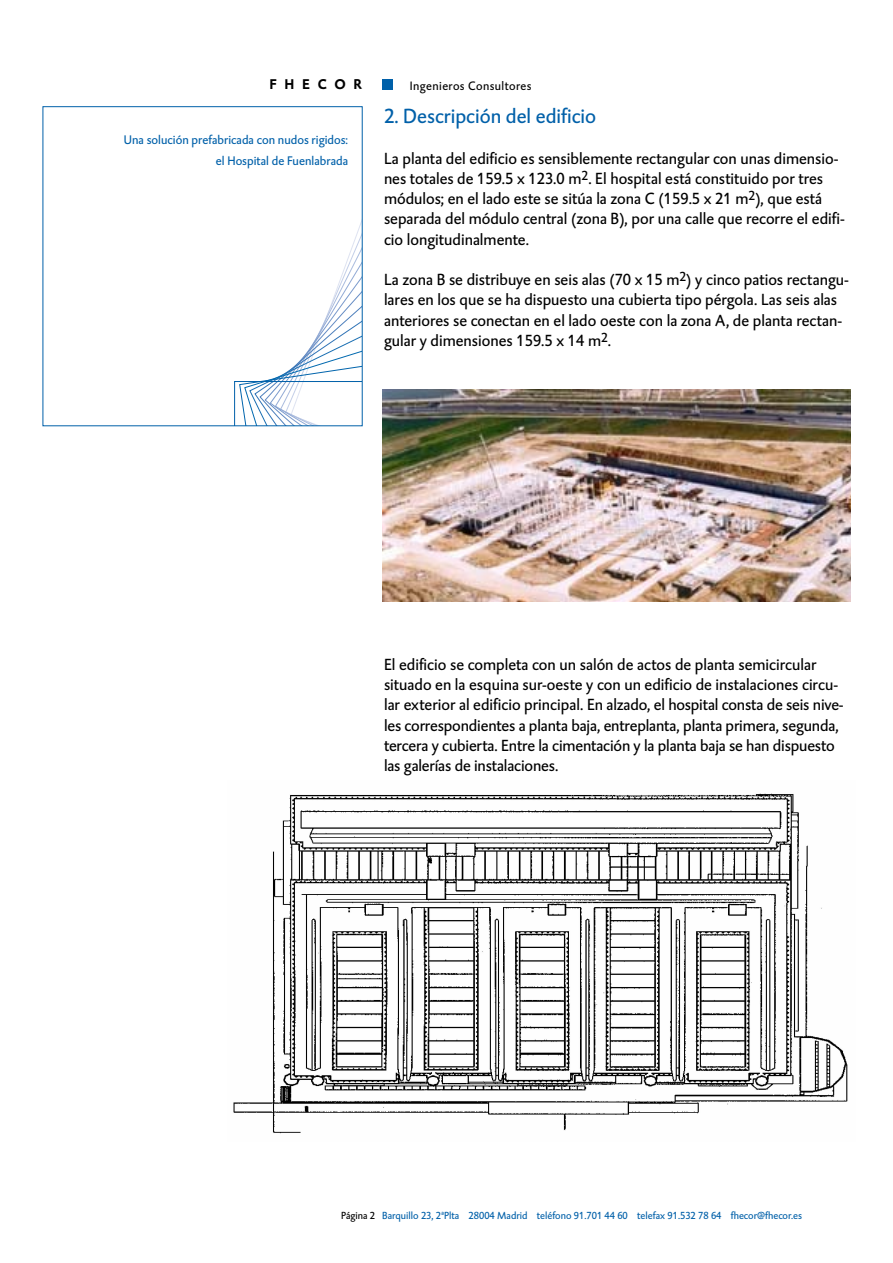
<style>
.page{position:relative;width:893px;height:1263px;background:#fff}
.page>*{position:absolute;margin:0;border:0;box-sizing:border-box;transform-origin:0 0}
.t1{font:21px "DTL Caspari T";color:#0060a9}
.t2{font:16.5px/20.2px "DTL Caspari T";color:#000}
.t3{font:700 14.4px "DTL Caspari T";letter-spacing:.54em;color:#000}
.t4{font:12.75px/21px "DTL Caspari T";color:#0060a9;text-align:right}
.t5{font:12.45px "DTL Caspari T";letter-spacing:.03em;color:#000}
.t6{font:10.5px "DTL Caspari T";color:#0060a9}
.s1{color:#000}
</style>
<div class="page">
<img style="left:382px;top:389px;width:468px;height:212px">
<svg style="left:234px;top:225px;width:126px;height:199px"></svg>
<div style="left:382px;top:79px;width:11px;height:10px;background:#0060a9"></div>
<img style="left:233px;top:793px;width:615px;height:341px">
<p class="t3" style="left:269px;top:79px;width:94px">FHECOR</p>
<p class="t5" style="left:410px;top:81px;width:123px">Ingenieros Consultores</p>
<p class="t4" style="left:124px;top:131px;width:226px">Una solución prefabricada con nudos rigidos: el Hospital de Fuenlabrada</p>
<p class="t1" style="left:384px;top:108px;width:214px">2. Descripción del edificio</p>
<p class="t2" style="left:384px;top:150px;width:462px">La planta del edificio es sensiblemente rectangular con unas dimensio&shy;nes totales de 159.5 x 123.0 m<sup>2</sup>. El hospital está constituido por tres módulos; en el lado este se sitúa la zona C (159.5 x 21 m<sup>2</sup>), que está separada del módulo central (zona B), por una calle que recorre el edifi&shy;cio longitudinalmente.</p>
<p class="t2" style="left:384px;top:271px;width:466px">La zona B se distribuye en seis alas (70 x 15 m<sup>2</sup>) y cinco patios rectangu&shy;lares en los que se ha dispuesto una cubierta tipo pérgola. Las seis alas anteriores se conectan en el lado oeste con la zona A, de planta rectan&shy;gular y dimensiones 159.5 x 14 m<sup>2</sup>.</p>
<p class="t2" style="left:384px;top:656px;width:461px">El edificio se completa con un salón de actos de planta semicircular situado en la esquina sur-oeste y con un edificio de instalaciones circu&shy;lar exterior al edificio principal. En alzado, el hospital consta de seis nive&shy;les correspondientes a planta baja, entreplanta, planta primera, segunda, tercera y cubierta. Entre la cimentación y la planta baja se han dispuesto las galerías de instalaciones.</p>
<p class="t6" style="left:341px;top:1212px;width:462px"><span class="s1">Página 2</span> Barquillo 23, 2ªPlta 28004 Madrid teléfono 91.701 44 60 telefax 91.532 78 64 fhecor@fhecor.es</p>
</div>
